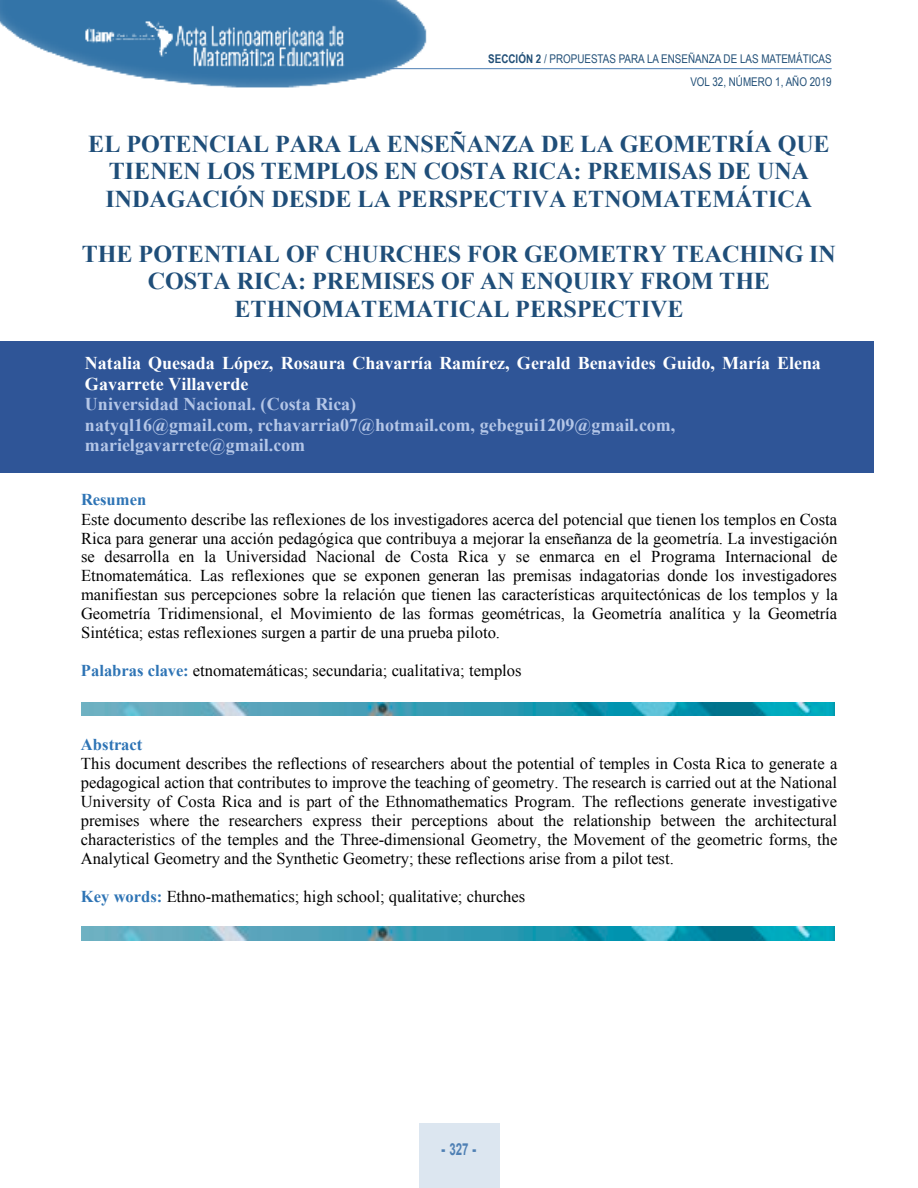
<style>
.page{position:relative;width:918px;height:1188px;background:#fff}
.page>*{position:absolute;margin:0;border:0;box-sizing:border-box;transform-origin:0 0}
.t1{font:700 24.15px/27.6px "Times New Roman";letter-spacing:-.005em;color:#1f4e79;text-align:center}
.t2{font:700 18px/20.7px "Times New Roman";color:#b4c6e7}
.t3{font:700 18px/20.9px "Times New Roman";color:#fff}
.t4{font:16.5px/18.9px "Times New Roman";color:#000;text-align:justify}
.t5{font:700 16.5px "Times New Roman";letter-spacing:-.005em;color:#2e74b5}
.t6{font:700 16.5px "Arial";color:#4f80b4;scale:.7 1}
.t7{font:12px/23px "Arial Narrow";color:#214f77;text-align:right}
.s1{font-weight:700}
.s2{font-weight:700;color:#2e74b5}
.s3{font-weight:900}
</style>
<div class="page">
<img style="left:0;top:0;width:435px;height:88px">
<hr style="left:389px;top:68px;width:443px;height:1px;background:#4f80b4">
<div style="left:419px;top:1123px;width:80px;height:65px;background:#dce6f0"></div>
<img style="left:81px;top:703px;width:753px;height:13px">
<img style="left:81px;top:927px;width:753px;height:13px">
<div style="left:0;top:341px;width:873px;height:132px;background:#2f5597"></div>
<p class="t7" style="left:488px;top:47px;width:345px"><span class="s1">SECCIÓN 2</span> / PROPUESTAS PARA LA ENSEÑANZA DE LAS MATEMÁTICAS<br>VOL 32, NÚMERO 1, AÑO 2019</p>
<h1 class="t1" style="left:88px;top:130px;width:743px">EL POTENCIAL PARA LA ENSEÑANZA DE LA GEOMETRÍA QUE<br>TIENEN LOS TEMPLOS EN COSTA RICA: PREMISAS DE UNA<br>INDAGACIÓN DESDE LA PERSPECTIVA ETNOMATEMÁTICA</h1>
<h1 class="t1" style="left:82px;top:240px;width:756px">THE POTENTIAL OF CHURCHES FOR GEOMETRY TEACHING IN<br>COSTA RICA: PREMISES OF AN ENQUIRY FROM THE<br>ETHNOMATEMATICAL PERSPECTIVE</h1>
<p class="t3" style="left:85px;top:352px;width:737px">Natalia Quesada López, Rosaura Chavarría Ramírez, Gerald Benavides Guido, María Elena<br>Gavarrete Villaverde</p>
<p class="t2" style="left:85px;top:394px;width:592px">Universidad Nacional. (Costa Rica)<br>natyql16@gmail.com, rchavarria07@hotmail.com, gebegui1209@gmail.com, marielgavarrete@gmail.com</p>
<p class="t5" style="left:81px;top:491px;width:67px">Resumen</p>
<p class="t4" style="left:81px;top:509px;width:758px">Este documento describe las reflexiones de los investigadores acerca del potencial que tienen los templos en Costa Rica para generar una acción pedagógica que contribuya a mejorar la enseñanza de la geometría. La investigación se desarrolla en la Universidad Nacional de Costa Rica y se enmarca en el Programa Internacional de Etnomatemática. Las reflexiones que se exponen generan las premisas indagatorias donde los investigadores manifiestan sus percepciones sobre la relación que tienen las características arquitectónicas de los templos y la Geometría Tridimensional, el Movimiento de las formas geométricas, la Geometría analítica y la Geometría Sintética; estas reflexiones surgen a partir de una prueba piloto.</p>
<p class="t4" style="left:81px;top:661px;width:442px"><span class="s2">Palabras clave:</span> etnomatemáticas; secundaria; cualitativa; templos</p>
<p class="t5" style="left:81px;top:735px;width:63px">Abstract</p>
<p class="t4" style="left:81px;top:754px;width:758px">This document describes the reflections of researchers about the potential of temples in Costa Rica to generate a pedagogical action that contributes to improve the teaching of geometry. The research is carried out at the National University of Costa Rica and is part of the Ethnomathematics Program. The reflections generate investigative premises where the researchers express their perceptions about the relationship between the architectural characteristics of the temples and the Three-dimensional Geometry, the Movement of the geometric forms, the Analytical Geometry and the Synthetic Geometry; these reflections arise from a pilot test.</p>
<p class="t4" style="left:81px;top:887px;width:446px"><span class="s2">Key words:</span> Ethno-mathematics; high school; qualitative; churches</p>
<p class="t6" style="left:442px;top:1140px;width:51px"><span class="s3">-</span> 327 <span class="s3">-</span></p>
</div>
